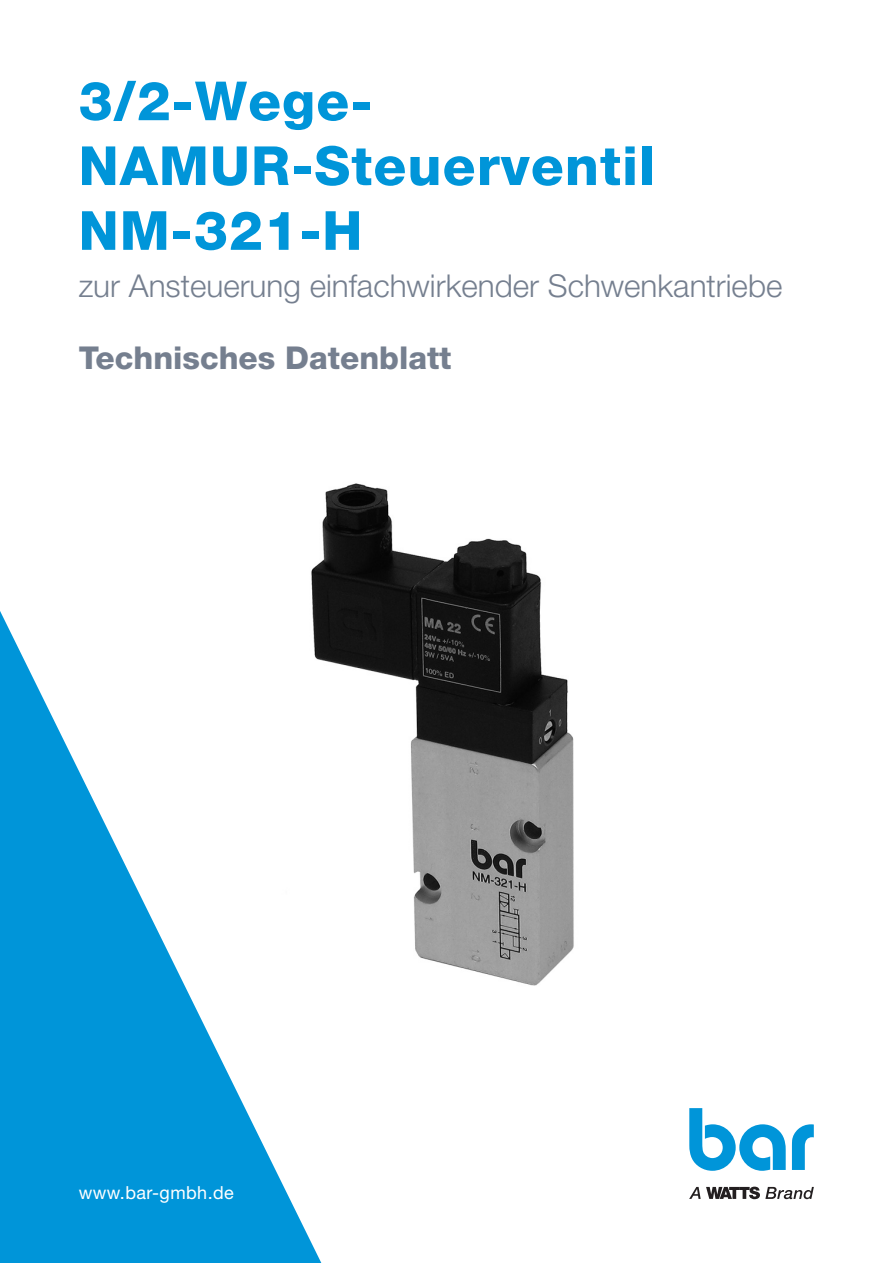
<style>
.page{position:relative;width:893px;height:1263px;background:#fff}
.page>*{position:absolute;margin:0;border:0;box-sizing:border-box;transform-origin:0 0}
.t1{font:800 54px/64.8px "Helvetica Neue LT Std";letter-spacing:.02em;color:#0095d9}
.t2{font:300 31.5px "Helvetica Neue LT Std";color:#757f8f}
.t3{font:800 31.5px "Helvetica Neue LT Std";color:#757f8f}
.t4{font:18px "Helvetica Neue LT Std";letter-spacing:.025em;color:#fff}
</style>
<div class="page">
<svg style="left:0;top:611px;width:321px;height:652px;fill:#0095d9"></svg>
<svg style="left:689px;top:1108px;width:97px;height:63px"></svg>
<svg style="left:792px;top:1124px;width:22px;height:46px"></svg>
<svg style="left:689px;top:1186px;width:125px;height:13px"></svg>
<img style="left:274px;top:483px;width:300px;height:510px">
<h1 class="t1" style="left:79px;top:68px;width:578px">3/2-Wege-<br>NAMUR-Steuerventil<br>NM-321-H</h1>
<p class="t2" style="left:79px;top:266px;width:705px">zur Ansteuerung einfachwirkender Schwenkantriebe</p>
<p class="t3" style="left:79px;top:339px;width:374px">Technisches Datenblatt</p>
<p class="t4" style="left:79px;top:1182px;width:157px">www.bar-gmbh.de</p>
</div>
